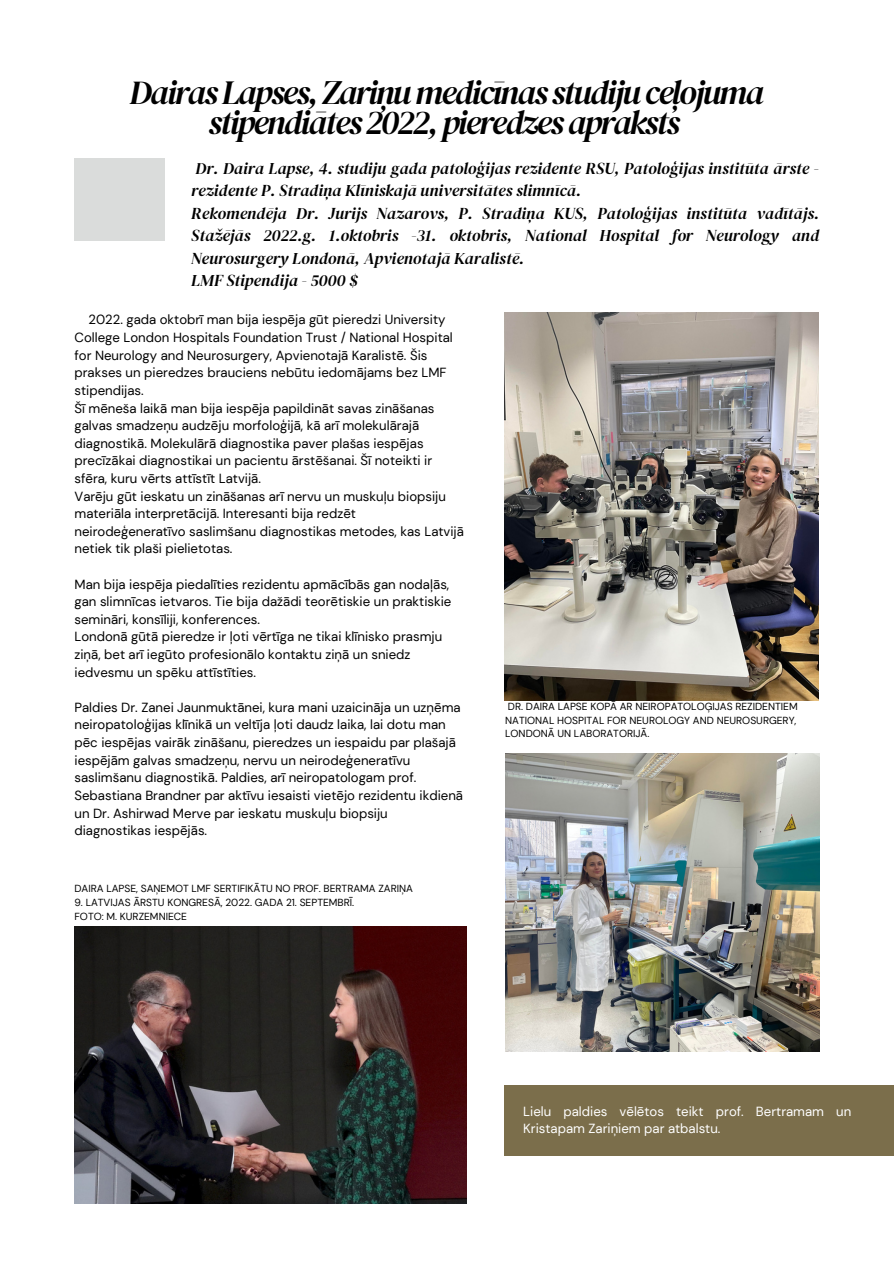
<style>
.page{position:relative;width:894px;height:1264px;background:#fff}
.page>*{position:absolute;margin:0;border:0;box-sizing:border-box;transform-origin:0 0}
.t1{font:italic 34.05px/30.3px "DM Serif Display";letter-spacing:-.06em;color:#000;text-align:center}
.t2{font:italic 16.5px/22.5px "DM Serif Display";color:#000}
.t3{font:13.2px/17.5px "DM Sans";color:#000}
.t4{font:13.2px/17.5px "DM Sans";color:#fff}
.t5{font:10.2px/13.6px "DM Sans";color:#000}
</style>
<div class="page">
<img style="left:504px;top:312px;width:314px;height:389px">
<div style="left:74px;top:158px;width:91px;height:83px;background:#dadcdb"></div>
<img style="left:505px;top:753px;width:314px;height:298px">
<div style="left:504px;top:1084px;width:389px;height:71px;background:#7b6e4b"></div>
<img style="left:74px;top:926px;width:392px;height:277px">
<p class="t1" style="left:129px;top:77px;width:636px">Dairas Lapses, Zariņu medicīnas studiju ceļojuma stipendiātes 2022, pieredzes apraksts</p>
<p class="t2" style="left:191px;top:156px;width:629px">Dr. Daira Lapse, 4. studiju gada patoloģijas rezidente RSU, Patoloģijas institūta ārste - rezidente P. Stradiņa Klīniskajā universitātes slimnīcā.</p>
<p class="t2" style="left:191px;top:201px;width:629px;text-align:justify">Rekomendēja Dr. Jurijs Nazarovs, P. Stradiņa KUS, Patoloģijas institūta vadītājs.<br>Stažējās 2022.g. 1.oktobris -31. oktobris, National Hospital for Neurology and Neurosurgery Londonā, Apvienotajā Karalistē.</p>
<p class="t2" style="left:191px;top:269px;width:168px">LMF Stipendija - 5000 $</p>
<p class="t3" style="left:74px;top:311px;width:380px;text-indent:14px">2022. gada oktobrī man bija iespēja gūt pieredzi University College London Hospitals Foundation Trust / National Hospital for Neurology and Neurosurgery, Apvienotajā Karalistē. Šis prakses un pieredzes brauciens nebūtu iedomājams bez LMF stipendijas.</p>
<p class="t3" style="left:74px;top:399px;width:361px">Šī mēneša laikā man bija iespēja papildināt savas zināšanas galvas smadzeņu audzēju morfoloģijā, kā arī molekulārajā diagnostikā. Molekulārā diagnostika paver plašas iespējas precīzākai diagnostikai un pacientu ārstēšanai. Šī noteikti ir sfēra, kuru vērts attīstīt Latvijā.</p>
<p class="t3" style="left:74px;top:487px;width:391px">Varēju gūt ieskatu un zināšanas arī nervu un muskuļu biopsiju materiāla interpretācijā. Interesanti bija redzēt neirodeģeneratīvo saslimšanu diagnostikas metodes, kas Latvijā netiek tik plaši pielietotas.</p>
<p class="t3" style="left:74px;top:575px;width:378px">Man bija iespēja piedalīties rezidentu apmācībās gan nodaļās, gan slimnīcas ietvaros. Tie bija dažādi teorētiskie un praktiskie semināri, konsīliji, konferences.</p>
<p class="t3" style="left:74px;top:628px;width:369px">Londonā gūtā pieredze ir ļoti vērtīga ne tikai klīnisko prasmju ziņā, bet arī iegūto profesionālo kontaktu ziņā un sniedz iedvesmu un spēku attīstīties.</p>
<p class="t3" style="left:74px;top:698px;width:390px">Paldies Dr. Zanei Jaunmuktānei, kura mani uzaicināja un uzņēma neiropatoloģijas klīnikā un veltīja ļoti daudz laika, lai dotu man pēc iespējas vairāk zināšanu, pieredzes un iespaidu par plašajā iespējām galvas smadzeņu, nervu un neirodeģeneratīvu saslimšanu diagnostikā. Paldies, arī neiropatologam prof.<br>Sebastiana Brandner par aktīvu iesaisti vietējo rezidentu ikdienā un Dr. Ashirwad Merve par ieskatu muskuļu biopsiju diagnostikas iespējās.</p>
<p class="t5" style="left:505px;top:699px;width:294px">DR. DAIRA LAPSE KOPĀ AR NEIROPATOLOĢIJAS REZIDENTIEM<br>NATIONAL HOSPITAL FOR NEUROLOGY AND NEUROSURGERY,<br>LONDONĀ UN LABORATORIJĀ.</p>
<p class="t5" style="left:74px;top:882px;width:340px">DAIRA LAPSE, SAŅEMOT LMF SERTIFIKĀTU NO PROF. BERTRAMA ZARIŅA</p>
<p class="t5" style="left:74px;top:895px;width:281px">9. LATVIJAS ĀRSTU KONGRESĀ, 2022. GADA 21. SEPTEMBRĪ.</p>
<p class="t5" style="left:74px;top:909px;width:114px">FOTO: M. KURZEMNIECE</p>
<p class="t4" style="left:523px;top:1102px;width:329px">Lielu paldies vēlētos teikt prof. Bertramam un<br>Kristapam Zariņiem par atbalstu.</p>
</div>
